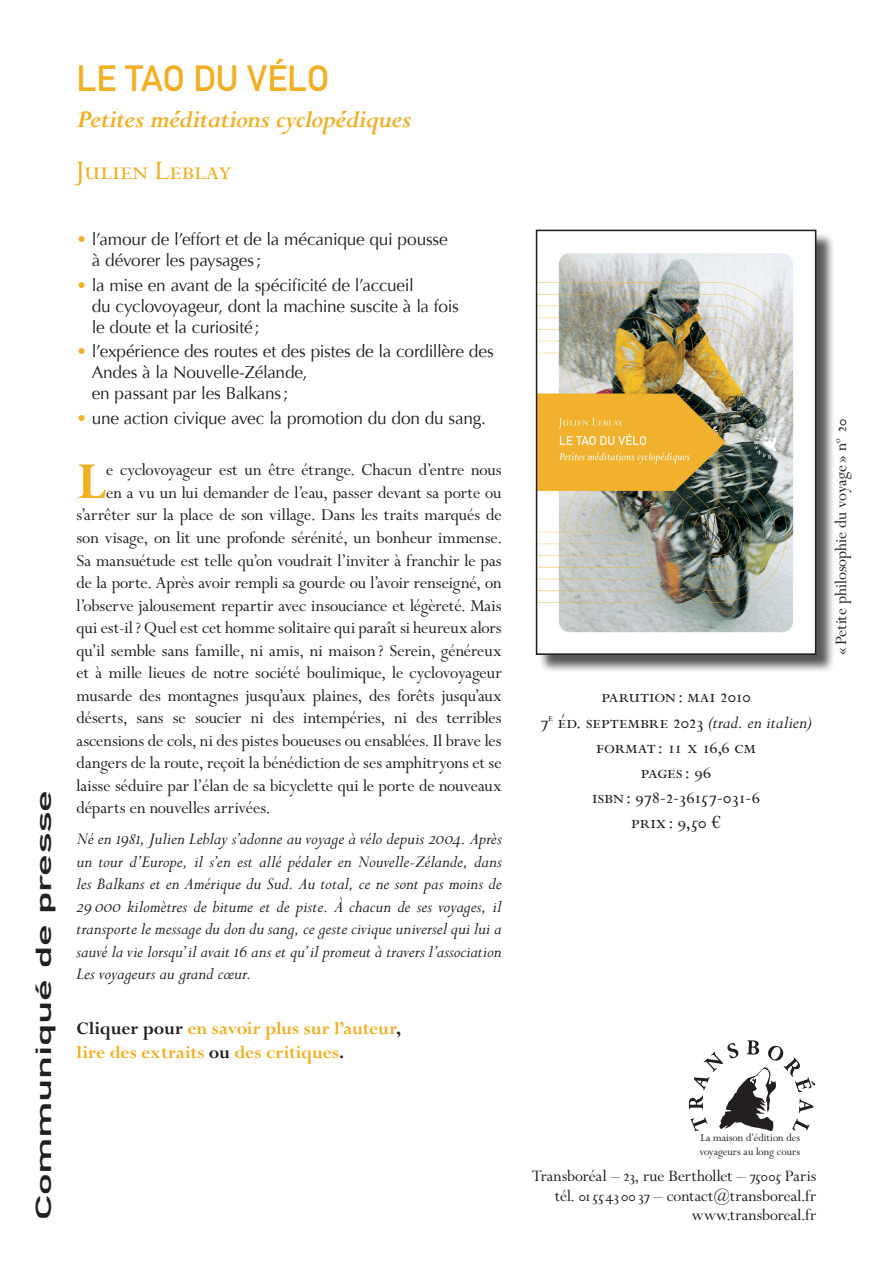
<style>
.page{position:relative;width:893px;height:1263px;background:#fff}
.page>*{position:absolute;margin:0;border:0;box-sizing:border-box;transform-origin:0 0}
.t1{font:700 57.15px "Perpetua MT Pro";color:#f1af24}
.t2{font:36px "DIN Mittelschrift LTCE";letter-spacing:-.005em;color:#f1af24}
.t3{font:30px "Perpetua MT Pro";color:#f1af24}
.t4{font:italic 700 27px "Perpetua MT Pro";letter-spacing:-.015em;color:#f1af24}
.t5{font:21.6px "DIN Mittelschrift LTCE";letter-spacing:-.005em;color:#231f20;scale:2 1}
.t6{font:21px/25.2px "Perpetua MT Pro";letter-spacing:-.005em;color:#231f20;text-align:center}
.t7{font:700 19.5px/23.4px "Perpetua MT Pro";letter-spacing:-.005em;color:#f1af24}
.t8{font:18.75px "Perpetua MT Pro";letter-spacing:-.005em;color:#231f20}
.t9{font:italic 18.75px/22.5px "Perpetua MT Pro";letter-spacing:-.005em;color:#231f20;text-align:justify}
.t10{font:18px/19.5px "Perpetua MT Pro";color:#231f20;text-align:right}
.t11{font:17.25px/20.7px "Optima";letter-spacing:-.015em;color:#231f20}
.t12{font:12px/14.4px "Perpetua MT Pro";color:#231f20}
.s1{color:#f1af24}
.s2{color:#231f20}
.s3{font-style:italic;font-size:19.5px}
</style>
<div class="page">
<svg style="left:689px;top:1040px;width:126px;height:91px"></svg>
<div style="left:538px;top:232px;width:297px;height:442px;background:#231f20;opacity:.75"></div>
<img style="left:539px;top:233px;width:274px;height:419px">
<div style="left:536px;top:230px;width:280px;height:425px;border:2px solid #231f20"></div>
<p class="t5" style="left:31px;top:1220px;width:217px;rotate:-90deg">COMMUNIQUÉ DE PRESSE</p>
<h2 class="t2" style="left:77px;top:57px;width:254px">LE TAO DU VÉLO</h2>
<h3 class="t4" style="left:77px;top:104px;width:336px">Petites méditations cyclopédiques</h3>
<h3 class="t3" style="left:77px;top:153px;width:157px">Julien Leblay</h3>
<p class="t11" style="left:92px;top:229px;width:357px;text-indent:-15px"><span class="s1">•</span> l’amour de l’effort et de la mécanique qui pousse à dévorer les paysages;</p>
<p class="t11" style="left:92px;top:275px;width:368px;text-indent:-15px"><span class="s1">•</span> la mise en avant de la spécificité de l’accueil<br>du cyclovoyageur, dont la machine suscite à la fois le doute et la curiosité ;</p>
<p class="t11" style="left:92px;top:341px;width:403px;text-indent:-15px"><span class="s1">•</span> l’expérience des routes et des pistes de la cordillère des<br>Andes à la Nouvelle-Zélande,<br>en passant par les Balkans;</p>
<p class="t11" style="left:77px;top:408px;width:411px"><span class="s1">•</span> une action civique avec la promotion du don du sang.</p>
<h1 class="t1" style="left:77px;top:449px;width:31px">L</h1>
<p class="t8" style="left:106px;top:459px;width:397px">e cyclovoyageur est un être étrange. Chacun d’entre nous</p>
<p class="t8" style="left:106px;top:482px;width:397px">en a vu un lui demander de l’eau, passer devant sa porte ou</p>
<p class="t8" style="left:77px;top:504px;width:427px">s’arrêter sur la place de son village. Dans les traits marqués de</p>
<p class="t8" style="left:77px;top:527px;width:427px">son visage, on lit une profonde sérénité, un bonheur immense.</p>
<p class="t8" style="left:77px;top:549px;width:427px">Sa mansuétude est telle qu’on voudrait l’inviter à franchir le pas</p>
<p class="t8" style="left:77px;top:572px;width:427px">de la porte. Après avoir rempli sa gourde ou l’avoir renseigné, on</p>
<p class="t8" style="left:77px;top:594px;width:427px">l’observe jalousement repartir avec insouciance et légèreté. Mais</p>
<p class="t8" style="left:77px;top:617px;width:427px">qui est-il? Quel est cet homme solitaire qui paraît si heureux alors</p>
<p class="t8" style="left:77px;top:639px;width:427px">qu’il semble sans famille, ni amis, ni maison ? Serein, généreux</p>
<p class="t8" style="left:77px;top:662px;width:427px">et à mille lieues de notre société boulimique, le cyclovoyageur</p>
<p class="t8" style="left:77px;top:684px;width:427px">musarde des montagnes jusqu’aux plaines, des forêts jusqu’aux</p>
<p class="t8" style="left:77px;top:707px;width:427px">déserts, sans se soucier ni des intempéries, ni des terribles</p>
<p class="t8" style="left:77px;top:729px;width:427px">ascensions de cols, ni des pistes boueuses ou ensablées. Il brave les</p>
<p class="t8" style="left:77px;top:752px;width:427px">dangers de la route, reçoit la bénédiction de ses amphitryons et se</p>
<p class="t8" style="left:77px;top:774px;width:427px">laisse séduire par l’élan de sa bicyclette qui le porte de nouveaux</p>
<p class="t8" style="left:77px;top:797px;width:195px">départs en nouvelles arrivées.</p>
<p class="t9" style="left:77px;top:827px;width:427px">Né en 1981, Julien Leblay s’adonne au voyage à vélo depuis 2004. Après un tour d’Europe, il s’en est allé pédaler en Nouvelle-Zélande, dans les Balkans et en Amérique du Sud. Au total, ce ne sont pas moins de 29 000 kilomètres de bitume et de piste. À chacun de ses voyages, il transporte le message du don du sang, ce geste civique universel qui lui a sauvé la vie lorsqu’il avait 16 ans et qu’il promeut à travers l’association Les voyageurs au grand cœur.</p>
<p class="t7" style="left:77px;top:1017px;width:326px"><span class="s2">Cliquer pour</span> en savoir plus sur l’auteur<span class="s2">, </span>lire des extraits <span class="s2">ou</span> des critiques<span class="s2">.</span></p>
<p class="t6" style="left:540px;top:684px;width:273px">parution: mai 2010<br>7<sup>e</sup> éd. septembre 2023 <span class="s3">(trad. en italien) </span>format : 11 x 16,6 cm<br>pages: 96<br>isbn: 978-2-36157-031-6<br>prix : 9,50 €</p>
<p class="t10" style="left:831px;top:655px;width:237px;rotate:-90deg">« Petite philosophie du voyage » n<sup>o</sup> 20</p>
<p class="t12" style="left:699px;top:1130px;width:102px">La maison d’édition des voyageurs au long cours</p>
<p class="t10" style="left:532px;top:1167px;width:286px">Transboréal – 23, rue Berthollet – 75005 Paris tél. 0155 43 00 37 – contact@transboreal.fr www.transboreal.fr</p>
</div>
